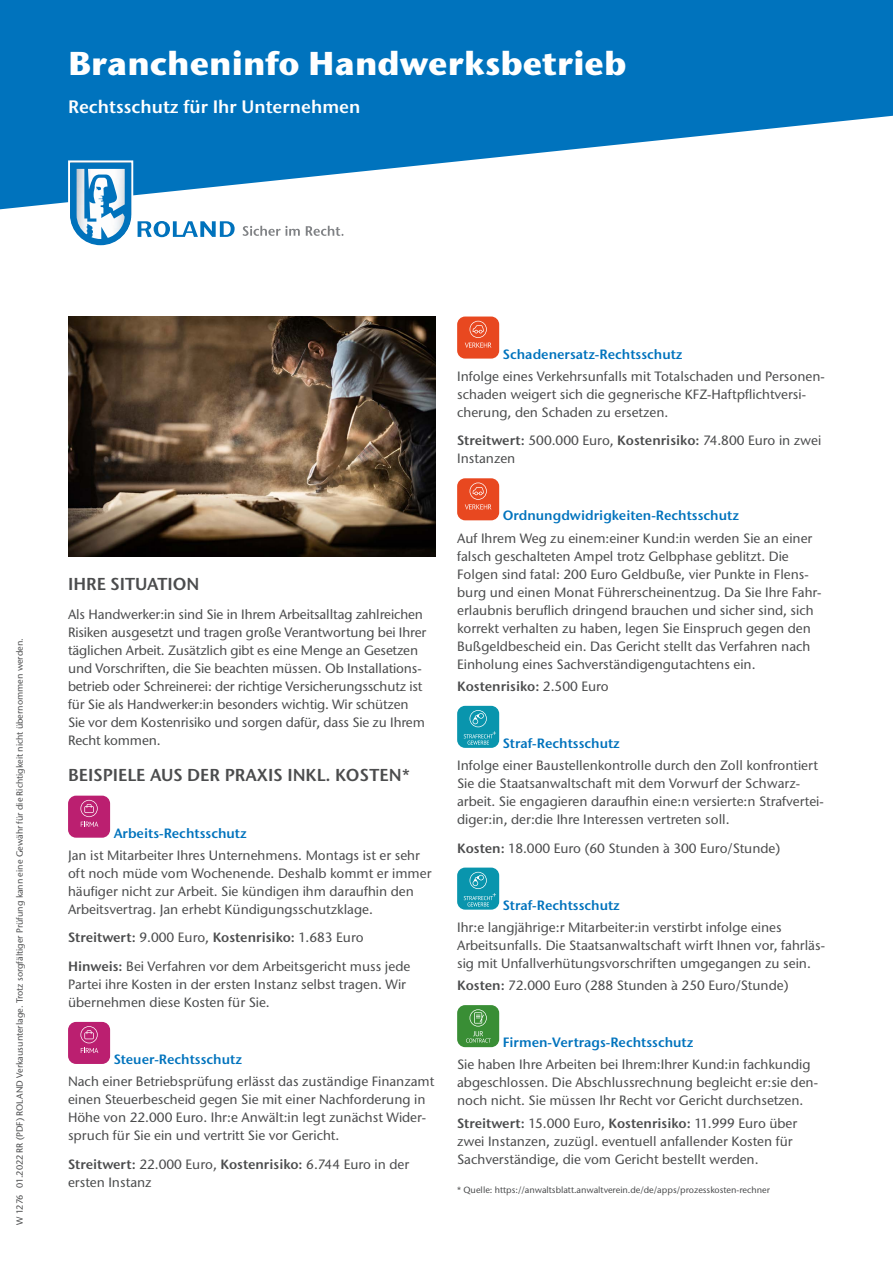
<style>
.page{position:relative;width:893px;height:1263px;background:#fff}
.page>*{position:absolute;margin:0;border:0;box-sizing:border-box;transform-origin:0 0}
.t1{font:700 33px "Stone Sans ITC Std";color:#fff}
.t2{font:600 18px "Stone Sans ITC Std";color:#fff}
.t3{font:600 17.25px "Stone Sans ITC Std";color:#4b4c4d}
.t4{font:500 13.5px/18px "Stone Sans ITC Std";color:#4b4c4d}
.t5{font:600 13.5px "Stone Sans ITC Std";color:#0073bd}
.t6{font:600 13.5px "Stone Sans ITC Std";color:#4b4c4d}
.t7{font:500 9px "Stone Sans ITC Std";color:#4b4c4d}
.s1{font-weight:600}
.s2{font-weight:500}
</style>
<div class="page">
<svg style="left:0;top:0;width:893px;height:209px;fill:#0073bd"></svg>
<svg style="left:242px;top:226px;width:102px;height:10px"></svg>
<svg style="left:68px;top:160px;width:167px;height:86px"></svg>
<div style="left:68px;top:796px;width:42px;height:42px;background:#bb1f70;border-radius:8px"></div>
<svg style="left:80px;top:800px;width:18px;height:27px"></svg>
<div style="left:68px;top:1022px;width:42px;height:42px;background:#bb1f70;border-radius:8px"></div>
<svg style="left:80px;top:1026px;width:18px;height:27px"></svg>
<img style="left:68px;top:316px;width:368px;height:240px">
<div style="left:457px;top:317px;width:42px;height:42px;background:#e84820;border-radius:8px"></div>
<svg style="left:465px;top:321px;width:26px;height:27px"></svg>
<div style="left:457px;top:478px;width:42px;height:42px;background:#e84820;border-radius:8px"></div>
<svg style="left:465px;top:482px;width:26px;height:27px"></svg>
<div style="left:457px;top:706px;width:42px;height:42px;background:#0995ad;border-radius:8px"></div>
<svg style="left:464px;top:710px;width:32px;height:35px"></svg>
<div style="left:457px;top:867px;width:42px;height:43px;background:#0995ad;border-radius:8px"></div>
<svg style="left:464px;top:872px;width:32px;height:34px"></svg>
<div style="left:457px;top:1005px;width:42px;height:42px;background:#398e35;border-radius:8px"></div>
<svg style="left:466px;top:1009px;width:25px;height:34px"></svg>
<h1 class="t1" style="left:68px;top:42px;width:560px">Brancheninfo Handwerksbetrieb</h1>
<h2 class="t2" style="left:68px;top:95px;width:294px">Rechtsschutz für Ihr Unternehmen</h2>
<p class="t7" style="left:14px;top:1225px;width:588px;rotate:-90deg">W 1276 01.2022 RR (PDF) ROLAND Verkausunterlage. Trotz sorgfältiger Prüfung kann eine Gewähr für die Richtigkeit nicht übernommen werden.</p>
<p class="t3" style="left:68px;top:573px;width:133px">IHRE SITUATION</p>
<p class="t4" style="left:68px;top:605px;width:360px">Als Handwerker:in sind Sie in Ihrem Arbeitsalltag zahlreichen Risiken ausgesetzt und tragen große Verantwortung bei Ihrer täglichen Arbeit. Zusätzlich gibt es eine Menge an Gesetzen und Vorschriften, die Sie beachten müssen. Ob Installations&shy;betrieb oder Schreinerei: der richtige Versicherungsschutz ist für Sie als Handwerker:in besonders wichtig. Wir schützen Sie vor dem Kostenrisiko und sorgen dafür, dass Sie zu Ihrem Recht kommen.</p>
<p class="t3" style="left:68px;top:764px;width:344px">BEISPIELE AUS DER PRAXIS INKL. KOSTEN*</p>
<p class="t5" style="left:114px;top:824px;width:135px">Arbeits-Rechtsschutz</p>
<p class="t4" style="left:68px;top:846px;width:365px">Jan ist Mitarbeiter Ihres Unternehmens. Montags ist er sehr oft noch müde vom Wochenende. Deshalb kommt er immer häufiger nicht zur Arbeit. Sie kündigen ihm daraufhin den Arbeitsvertrag. Jan erhebt Kündigungsschutzklage.</p>
<p class="t4" style="left:68px;top:923px;width:344px;line-height:28.5px"><span class="s1">Streitwert:</span> 9.000 Euro, <span class="s1">Kostenrisiko:</span> 1.683 Euro<br><span class="s1">Hinweis:</span> Bei Verfahren vor dem Arbeitsgericht muss jede</p>
<p class="t4" style="left:68px;top:975px;width:340px">Partei ihre Kosten in der ersten Instanz selbst tragen. Wir übernehmen diese Kosten für Sie.</p>
<p class="t5" style="left:114px;top:1051px;width:130px">Steuer-Rechtsschutz</p>
<p class="t4" style="left:68px;top:1072px;width:368px">Nach einer Betriebsprüfung erlässt das zuständige Finanzamt einen Steuerbescheid gegen Sie mit einer Nachforderung in Höhe von 22.000 Euro. Ihr:e Anwält:in legt zunächst Wider&shy;spruch für Sie ein und vertritt Sie vor Gericht.</p>
<p class="t4" style="left:68px;top:1155px;width:343px"><span class="s1">Streitwert:</span> 22.000 Euro, <span class="s1">Kostenrisiko:</span> 6.744 Euro in der ersten Instanz</p>
<p class="t5" style="left:503px;top:345px;width:181px">Schadenersatz-Rechtsschutz</p>
<p class="t4" style="left:457px;top:367px;width:369px">Infolge eines Verkehrsunfalls mit Totalschaden und Personen&shy;schaden weigert sich die gegnerische KFZ-Haftpflichtversi&shy;cherung, den Schaden zu ersetzen.</p>
<p class="t4" style="left:457px;top:431px;width:366px"><span class="s1">Streitwert:</span> 500.000 Euro, <span class="s1">Kostenrisiko:</span> 74.800 Euro in zwei<br>Instanzen</p>
<p class="t5" style="left:503px;top:507px;width:238px">Ordnungdwidrigkeiten-Rechtsschutz</p>
<p class="t4" style="left:457px;top:529px;width:366px">Auf Ihrem Weg zu einem:einer Kund:in werden Sie an einer falsch geschalteten Ampel trotz Gelbphase geblitzt. Die Folgen sind fatal: 200 Euro Geldbuße, vier Punkte in Flens&shy;burg und einen Monat Führerscheinentzug. Da Sie Ihre Fahr&shy;erlaubnis beruflich dringend brauchen und sicher sind, sich korrekt verhalten zu haben, legen Sie Einspruch gegen den Bußgeldbescheid ein. Das Gericht stellt das Verfahren nach Einholung eines Sachverständigengutachtens ein.</p>
<p class="t6" style="left:457px;top:678px;width:153px">Kostenrisiko: <span class="s2">2.500 Euro</span></p>
<p class="t5" style="left:503px;top:735px;width:119px">Straf-Rechtsschutz</p>
<p class="t4" style="left:457px;top:756px;width:368px">Infolge einer Baustellenkontrolle durch den Zoll konfrontiert Sie die Staatsanwaltschaft mit dem Vorwurf der Schwarz&shy;arbeit. Sie engagieren daraufhin eine:n versierte:n Strafvertei&shy;diger:in, der:die Ihre Interessen vertreten soll.</p>
<p class="t4" style="left:457px;top:839px;width:325px"><span class="s1">Kosten:</span> 18.000 Euro (60 Stunden à 300 Euro/Stunde)</p>
<p class="t5" style="left:503px;top:896px;width:119px">Straf-Rechtsschutz</p>
<p class="t4" style="left:457px;top:918px;width:369px">Ihr:e langjährige:r Mitarbeiter:in verstirbt infolge eines<br>Arbeitsunfalls. Die Staatsanwaltschaft wirft Ihnen vor, fahrläs&shy;sig mit Unfallverhütungsvorschriften umgegangen zu sein.</p>
<p class="t4" style="left:457px;top:976px;width:333px"><span class="s1">Kosten:</span> 72.000 Euro (288 Stunden à 250 Euro/Stunde)</p>
<p class="t5" style="left:503px;top:1034px;width:192px">Firmen-Vertrags-Rechtsschutz</p>
<p class="t4" style="left:457px;top:1055px;width:362px">Sie haben Ihre Arbeiten bei Ihrem:Ihrer Kund:in fachkundig abgeschlossen. Die Abschlussrechnung begleicht er:sie den&shy;noch nicht. Sie müssen Ihr Recht vor Gericht durchsetzen.</p>
<p class="t4" style="left:457px;top:1114px;width:342px"><span class="s1">Streitwert:</span> 15.000 Euro, <span class="s1">Kostenrisiko:</span> 11.999 Euro über zwei Instanzen, zuzügl. eventuell anfallender Kosten für<br>Sachverständige, die vom Gericht bestellt werden.</p>
<p class="t7" style="left:457px;top:1185px;width:314px">* Quelle: https://anwaltsblatt.anwaltverein.de/de/apps/prozesskosten-rechner</p>
</div>
